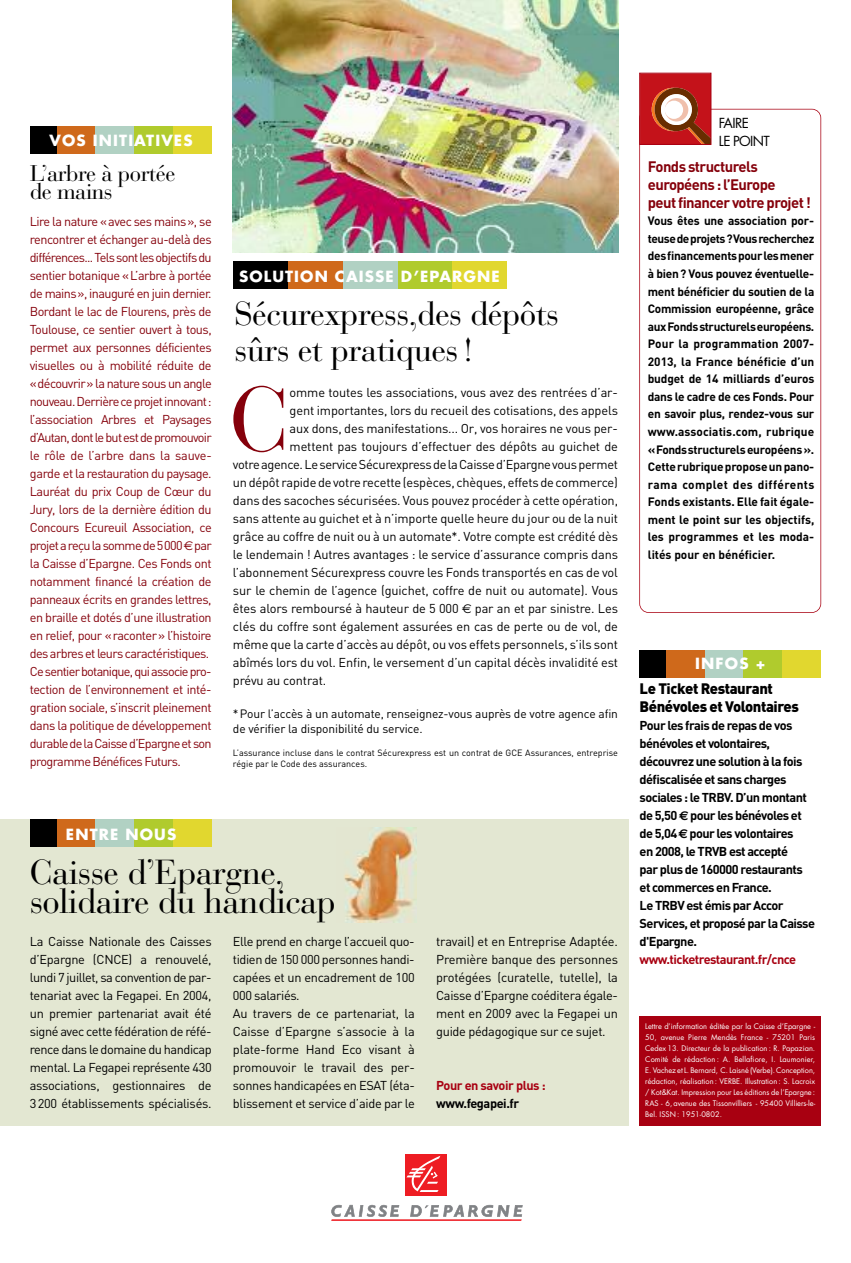
<style>
.page{position:relative;width:851px;height:1263px;background:#fff}
.page>*{position:absolute;margin:0;border:0;box-sizing:border-box;transform-origin:0 0}
.t1{font:90.45px "Bauer Bodoni";color:#85000b}
.t2{font:34.5px/28.5px "Bauer Bodoni";letter-spacing:-.015em;color:#000}
.t3{font:33px/36px "Bauer Bodoni";letter-spacing:-.015em;color:#000}
.t4{font:22.5px/18px "Bauer Bodoni";letter-spacing:-.025em;color:#000}
.t5{font:700 15px/18px "DIN";letter-spacing:-.04em;color:#85000b}
.t6{font:700 15px "Futura";letter-spacing:.075em;color:#fff}
.t7{font:900 15px/18px "DIN";letter-spacing:-.03em;color:#000}
.t8{font:13.5px/18px "Futura";letter-spacing:-.045em;color:#000}
.t9{font:12.75px/18px "DIN";letter-spacing:-.01em;color:#000;text-align:justify}
.t10{font:12.75px/18px "DIN";letter-spacing:-.04em;color:#85000b}
.t11{font:700 12.75px/18px "DIN";letter-spacing:-.045em;color:#000}
.t12{font:700 12.75px "DIN";letter-spacing:-.045em;color:#a80011}
.t13{font:700 12px/17.5px "DIN";color:#000;text-align:justify}
.t14{font:12px/15px "DIN";letter-spacing:-.01em;color:#000}
.t15{font:9px/10.8px "DIN";color:#000}
.t16{font:7.5px/10.9px "Futura";color:#fff;text-align:justify}
.s1{font-family:"Euro Sans"}
</style>
<div class="page">
<div style="left:0;top:820px;width:628px;height:306px;background:#e3e7d2"></div>
<img style="left:233px;top:0;width:385px;height:253px">
<div style="left:56px;top:127px;width:39px;height:27px;background:#cf691b"></div>
<div style="left:30px;top:127px;width:26px;height:27px;background:#000"></div>
<div style="left:95px;top:127px;width:39px;height:27px;background:#b1d1c3"></div>
<div style="left:134px;top:127px;width:39px;height:27px;background:#b0cb2d"></div>
<div style="left:173px;top:127px;width:39px;height:27px;background:#e1d72f"></div>
<div style="left:665px;top:650px;width:39px;height:27px;background:#cf691b"></div>
<div style="left:639px;top:650px;width:26px;height:27px;background:#000"></div>
<div style="left:704px;top:650px;width:39px;height:27px;background:#b1d1c3"></div>
<div style="left:743px;top:650px;width:39px;height:27px;background:#b0cb2d"></div>
<div style="left:782px;top:650px;width:39px;height:27px;background:#e1d72f"></div>
<div style="left:639px;top:109px;width:182px;height:504px;border:2px solid #a80011;border-radius:9px"></div>
<svg style="left:641px;top:75px;width:68px;height:68px;background:#bd4139"></svg>
<div style="left:639px;top:73px;width:72px;height:72px;border:1px solid #a80011"></div>
<div style="left:639px;top:1016px;width:182px;height:110px;background:#a80011"></div>
<div style="left:288px;top:262px;width:55px;height:27px;background:#cf691b"></div>
<div style="left:233px;top:262px;width:55px;height:27px;background:#000"></div>
<div style="left:343px;top:262px;width:55px;height:27px;background:#b1d1c3"></div>
<div style="left:397px;top:262px;width:55px;height:27px;background:#b0cb2d"></div>
<div style="left:452px;top:262px;width:55px;height:27px;background:#e1d72f"></div>
<div style="left:56px;top:820px;width:39px;height:27px;background:#cf691b"></div>
<div style="left:30px;top:820px;width:26px;height:27px;background:#000"></div>
<div style="left:95px;top:820px;width:39px;height:27px;background:#b1d1c3"></div>
<div style="left:134px;top:820px;width:39px;height:27px;background:#b0cb2d"></div>
<div style="left:173px;top:820px;width:39px;height:27px;background:#e1d72f"></div>
<div style="left:405px;top:1154px;width:41px;height:41px;background:#ee1d23"></div>
<svg style="left:406px;top:1156px;width:34px;height:36px"></svg>
<svg style="left:331px;top:1205px;width:191px;height:16px"></svg>
<img style="left:344px;top:828px;width:72px;height:94px">
<p class="t6" style="left:50px;top:133px;width:144px">VOS INITIATIVES</p>
<h3 class="t4" style="left:30px;top:167px;width:147px">L’arbre à portée de mains</h3>
<p class="t10" style="left:30px;top:214px;width:183px">Lire la nature «avec ses mains», se rencontrer et échanger au-delà des différences...Telssontlesobjectifsdu sentier botanique «L’arbre à portée de mains», inauguré en juin dernier.<br>Bordant le lac de Flourens, près de Toulouse, ce sentier ouvert à tous, permet aux personnes déficientes visuelles ou à mobilité réduite de «découvrir» la nature sous un angle nouveau.Derrièreceprojetinnovant: l’association Arbres et Paysages d’Autan,dontlebutestdepromouvoir le rôle de l’arbre dans la sauve&shy;garde et la restauration du paysage.<br>Lauréat du prix Coup de Cœur du Jury, lors de la dernière édition du Concours Ecureuil Association, ce projetareçulasommede5000<span class="s1">€</span>par la Caisse d’Epargne. Ces Fonds ont notamment financé la création de panneaux écrits en grandes lettres, en braille et dotés d’une illustration en relief, pour «raconter» l’histoire des arbres et leurs caractéristiques.<br>Cesentierbotanique,quiassociepro&shy;tection de l’environnement et inté&shy;gration sociale, s’inscrit pleinement dans la politique de développement durabledelaCaissed’Epargneetson programme Bénéfices Futurs.</p>
<p class="t6" style="left:239px;top:269px;width:262px">SOLUTION CAISSE D’EPARGNE</p>
<h3 class="t3" style="left:234px;top:300px;width:326px">Sécurexpress,des dépôts sûrs et pratiques!</h3>
<h1 class="t1" style="left:229px;top:387px;width:62px">C</h1>
<p class="t9" style="left:289px;top:385px;width:330px">omme toutes les associations, vous avez des rentrées d’ar-</p>
<p class="t9" style="left:289px;top:403px;width:330px">gent importantes, lors du recueil des cotisations, des appels</p>
<p class="t9" style="left:289px;top:421px;width:330px">aux dons, des manifestations... Or, vos horaires ne vous per-</p>
<p class="t9" style="left:289px;top:439px;width:330px">mettent pas toujours d’effectuer des dépôts au guichet de</p>
<p class="t9" style="left:233px;top:457px;width:386px">votreagence.LeserviceSécurexpressdelaCaissed’Epargnevouspermet</p>
<p class="t9" style="left:233px;top:475px;width:386px">undépôt rapidedevotrerecette(espèces,chèques,effetsdecommerce)</p>
<p class="t9" style="left:233px;top:493px;width:386px">dans des sacoches sécurisées. Vous pouvez procéder à cette opération,</p>
<p class="t9" style="left:233px;top:511px;width:386px">sans attente au guichet et à n’importe quelle heure du jour ou de la nuit</p>
<p class="t9" style="left:233px;top:529px;width:386px">grâce au coffre de nuit ou à un automate*. Votre compte est crédité dès</p>
<p class="t9" style="left:233px;top:547px;width:386px">le lendemain ! Autres avantages : le service d’assurance compris dans</p>
<p class="t9" style="left:233px;top:565px;width:386px">l’abonnement Sécurexpress couvre les Fonds transportés en cas de vol</p>
<p class="t9" style="left:233px;top:583px;width:386px">sur le chemin de l’agence (guichet, coffre de nuit ou automate). Vous</p>
<p class="t9" style="left:233px;top:601px;width:386px">êtes alors remboursé à hauteur de 5 000 <span class="s1">€</span> par an et par sinistre. Les</p>
<p class="t9" style="left:233px;top:619px;width:386px">clés du coffre sont également assurées en cas de perte ou de vol, de</p>
<p class="t9" style="left:233px;top:637px;width:386px">même que la carte d’accès au dépôt, ou vos effets personnels, s’ils sont</p>
<p class="t9" style="left:233px;top:655px;width:386px">abîmés lors du vol. Enfin, le versement d’un capital décès invalidité est</p>
<p class="t9" style="left:233px;top:673px;width:95px">prévu au contrat.</p>
<p class="t14" style="left:233px;top:707px;width:386px">*Pour l’accès à un automate, renseignez-vous auprès de votre agence afin de vérifier la disponibilité du service.</p>
<p class="t15" style="left:233px;top:748px;width:386px">L’assurance incluse dans le contrat Sécurexpress est un contrat de GCE Assurances, entreprise régie par le Code des assurances.</p>
<p class="t6" style="left:66px;top:827px;width:112px">ENTRE NOUS</p>
<h2 class="t2" style="left:30px;top:863px;width:308px">Caisse d’Epargne, solidaire du handicap</h2>
<p class="t9" style="left:30px;top:934px;width:183px">La Caisse Nationale des Caisses d’Epargne (CNCE) a renouvelé, lundi 7 juillet, sa convention de par&shy;tenariat avec la Fegapei. En 2004, un premier partenariat avait été signé avec cette fédération de réfé&shy;rence dans le domaine du handicap mental. La Fegapei représente 430 associations, gestionnaires de 3200 établissements spécialisés.</p>
<p class="t9" style="left:233px;top:934px;width:183px;text-align:left">Elle prend en charge l’accueil quo&shy;tidien de 150 000 personnes handi&shy;capées et un encadrement de 100<br>000 salariés.<br>Au travers de ce partenariat, la<br>Caisse d’Epargne s’associe à la plate-forme Hand Eco visant à promouvoir le travail des per&shy;sonnes handicapées en ESAT (éta&shy;blissement et service d’aide par le</p>
<p class="t9" style="left:436px;top:934px;width:183px">travail) et en Entreprise Adaptée.<br>Première banque des personnes protégées (curatelle, tutelle), la Caisse d’Epargne coéditera égale&shy;ment en 2009 avec la Fegapei un guide pédagogique sur ce sujet.</p>
<p class="t12" style="left:436px;top:1081px;width:111px">Pour en savoir plus :</p>
<p class="t11" style="left:436px;top:1095px;width:85px">www.fegapei.fr</p>
<p class="t8" style="left:718px;top:115px;width:53px">FAIRE<br>LE POINT</p>
<p class="t5" style="left:647px;top:159px;width:165px">Fonds structurels européens : l’Europe<br>peut financer votre projet !</p>
<p class="t13" style="left:647px;top:213px;width:168px">Vous êtes une association por&shy;teusedeprojets?Vousrecherchez desfinancementspourlesmener à bien? Vous pouvez éventuelle&shy;ment bénéficier du soutien de la Commission européenne, grâce auxFondsstructurelseuropéens.<br>Pour la programmation 2007- 2013, la France bénéficie d’un budget de 14 milliards d’euros dans le cadre de ces Fonds. Pour en savoir plus, rendez-vous sur www.associatis.com, rubrique «Fondsstructurelseuropéens».<br>Cetterubriqueproposeunpano&shy;rama complet des différents Fonds existants. Elle fait égale&shy;ment le point sur les objectifs, les programmes et les moda&shy;lités pour en bénéficier.</p>
<p class="t6" style="left:695px;top:657px;width:72px">INFOS +</p>
<p class="t7" style="left:639px;top:681px;width:161px">Le Ticket Restaurant<br>Bénévoles et Volontaires</p>
<p class="t11" style="left:639px;top:717px;width:177px">Pour les frais de repas de vos bénévoles et volontaires, découvrez une solution à la fois défiscalisée et sans charges sociales : le TRBV. D’un montant de 5,50 <span class="s1">€</span> pour les bénévoles et de 5,04<span class="s1">€</span> pour les volontaires<br>en 2008, le TRVB est accepté<br>par plus de 160000 restaurants et commerces en France.<br>Le TRBV est émis par Accor<br>Services, et proposé par la Caisse d'Epargne.</p>
<p class="t12" style="left:639px;top:955px;width:158px">www.ticketrestaurant.fr/cnce</p>
<p class="t16" style="left:645px;top:1022px;width:171px">Lettre d’information éditée par la Caisse d’Epargne - 50, avenue Pierre Mendès France - 75201 Paris Cedex13. Directeur de la publication : R. Papazian.<br>Comité de rédaction : A. Bellafiore, I. Laumonier, E. Vachez et L. Bernard, C. Laisné (Verbe). Conception, rédaction, réalisation : VERBE. Illustration : S. Lacroix / Kot&amp;Kat. Impression pour Les éditions de l’Epargne :<br>RAS - 6, avenue des Tissonvilliers - 95400 Villiers-le-Bel. ISSN : 1951-0802.</p>
</div>
